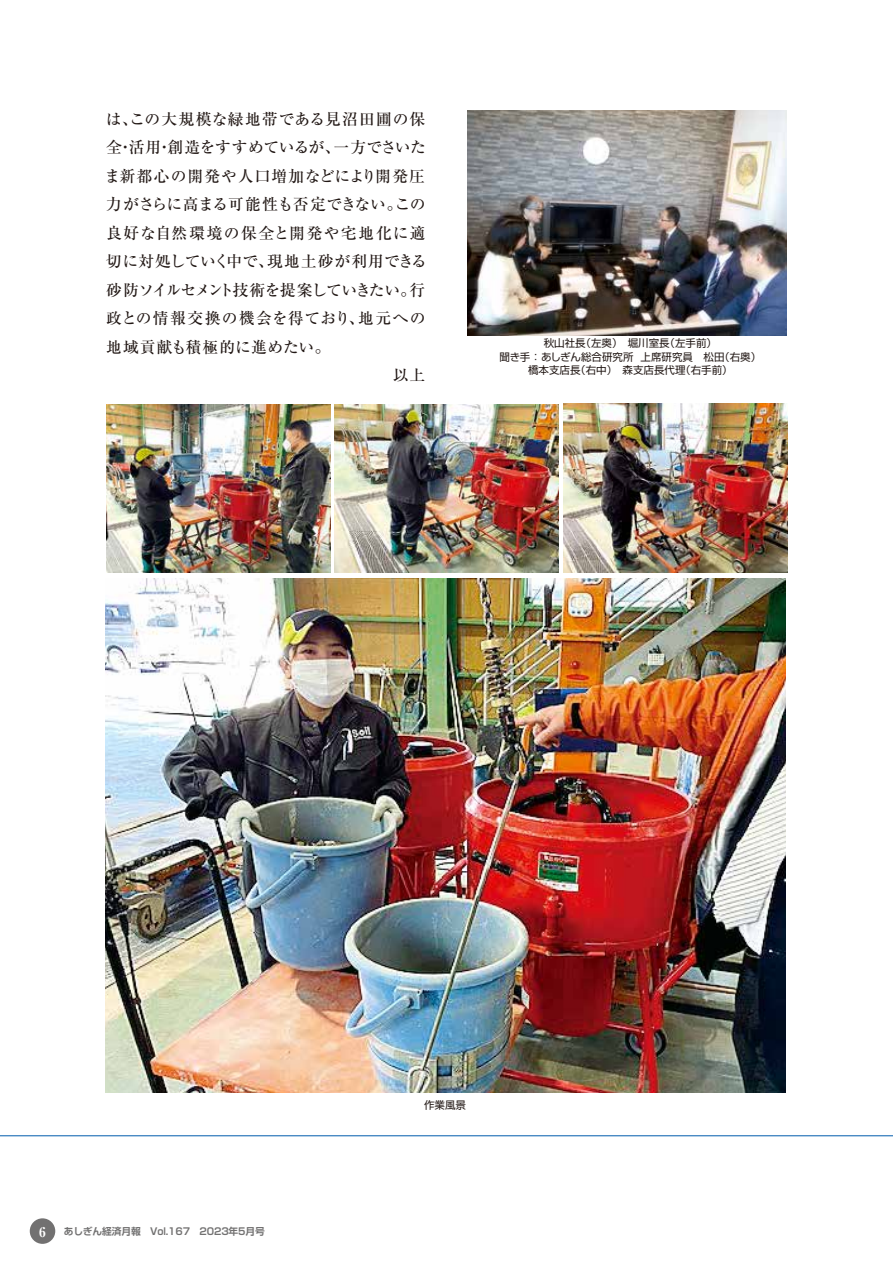
<style>
.page{position:relative;width:893px;height:1263px;background:#fff}
.page>*{position:absolute;margin:0;border:0;box-sizing:border-box;transform-origin:0 0}
.t1{font:500 15.75px "Ryumin Pro";letter-spacing:.06em;color:#221815}
.t2{font:500 15.75px "Ryumin Pro";letter-spacing:.03em;color:#221815}
.t3{font:500 15.75px "Ryumin Pro";letter-spacing:-.02em;color:#221815}
.t4{font:500 15.75px "Ryumin Pro";letter-spacing:-.06em;color:#221815}
.t5{font:500 15.75px "Ryumin Pro";letter-spacing:-.025em;color:#221815}
.t6{font:500 15.75px "Ryumin Pro";letter-spacing:.075em;color:#221815}
.t7{font:500 15.75px "Ryumin Pro";letter-spacing:.09em;color:#221815}
.t8{font:700 expanded 13.5px "Ryumin Upr";color:#fff}
.t9{font:10.5px/13.5px "Shin Go Pro";color:#221815;text-align:center}
.t10{font:700 9.75px "Shin Go Pro De";letter-spacing:-.015em;color:#727171}
</style>
<div class="page">
<div style="left:30px;top:1218px;width:25px;height:26px;background:#727171;border-radius:50%"></div>
<hr style="left:0;top:1135px;width:893px;height:1px;background:#005bac">
<img style="left:468px;top:111px;width:319px;height:224px">
<img style="left:563px;top:404px;width:224px;height:168px">
<img style="left:106px;top:578px;width:680px;height:515px">
<img style="left:106px;top:404px;width:224px;height:169px">
<img style="left:335px;top:404px;width:224px;height:169px">
<h1 class="t1" style="left:106px;top:106px;width:321px">は、この大規模な緑地帯である見沼田圃の保</h1>
<h1 class="t3" style="left:106px;top:135px;width:321px">全・活用・創造をすすめているが、一方でさいた</h1>
<h1 class="t1" style="left:104px;top:163px;width:322px">ま新都心の開発や人口増加などにより開発圧</h1>
<h1 class="t5" style="left:106px;top:192px;width:321px">力がさらに高まる可能性も否定できない。この</h1>
<h1 class="t7" style="left:106px;top:220px;width:321px">良好な自然環境の保全と開発や宅地化に適</h1>
<h1 class="t2" style="left:106px;top:249px;width:322px">切に対処していく中で、現地土砂が利用できる</h1>
<h1 class="t4" style="left:106px;top:277px;width:320px">砂防ソイルセメント技術を提案していきたい。行</h1>
<h1 class="t6" style="left:106px;top:306px;width:321px">政との情報交換の機会を得ており、地元への</h1>
<h1 class="t2" style="left:106px;top:334px;width:226px">地域貢献も積極的に進めたい。</h1>
<h1 class="t2" style="left:393px;top:363px;width:34px">以上</h1>
<p class="t9" style="left:499px;top:335px;width:263px">秋山社長（左奥）　堀川室長（左手前）<br>聞き手：あしぎん総合研究所 上席研究員　松田（右奥）橋本支店長（右中）　森支店長代理（右手前）</p>
<p class="t8" style="left:39px;top:1221px;width:8px">6</p>
<p class="t10" style="left:64px;top:1223px;width:203px">あしぎん経済月報　Vol.167　2023年5月号</p>
<p class="t9" style="left:424px;top:1096px;width:43px">作業風景</p>
</div>
